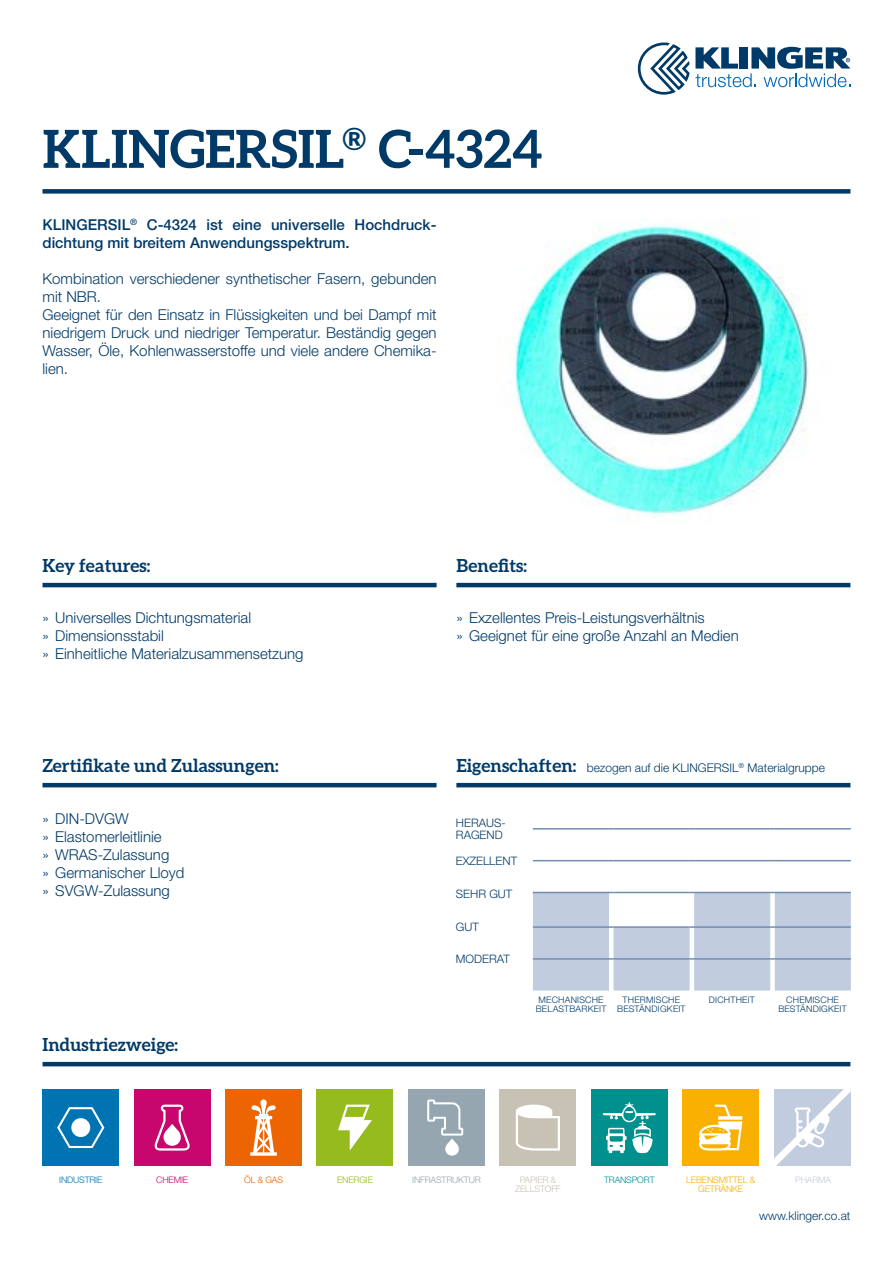
<style>
.page{position:relative;width:893px;height:1263px;background:#fff}
.page>*{position:absolute;margin:0;border:0;box-sizing:border-box;transform-origin:0 0}
.t1{font:700 52.5px "Aleo";color:#003a68}
.t2{font:700 18px "Aleo";color:#003a68}
.t3{font:300 15px/18px "Helvetica Neue LT Pro";color:#003a68}
.t4{font:500 15px/18px "Helvetica Neue LT Pro";color:#003a68}
.t5{font:300 12px "Helvetica Neue LT Pro";color:#003a68}
.t6{font:300 11.7px/11.7px "Helvetica Neue LT Pro";color:#003a68}
.t7{font:300 9px/9px "Helvetica Neue LT Pro";letter-spacing:.02em;color:#003a68;text-align:center}
.t8{font:300 9px/9px "Helvetica Neue LT Pro";letter-spacing:-.02em;color:#f9b000;text-align:center}
.t9{font:300 9px "Helvetica Neue LT Pro";letter-spacing:-.02em;color:#c7c2b4}
.t10{font:300 9px "Helvetica Neue LT Pro";letter-spacing:-.02em;color:#95a6b0}
.t11{font:300 9px "Helvetica Neue LT Pro";letter-spacing:-.02em;color:#00908e}
.t12{font:300 9px "Helvetica Neue LT Pro";letter-spacing:-.02em;color:#0074b2}
.t13{font:300 9px "Helvetica Neue LT Pro";letter-spacing:-.02em;color:#95bb1e}
.t14{font:300 9px "Helvetica Neue LT Pro";letter-spacing:-.02em;color:#c7066e}
.t15{font:300 9px "Helvetica Neue LT Pro";color:#ec6502}
.t16{font:300 9px "Helvetica Neue LT Pro";letter-spacing:-.02em;color:#c2ccdf}
</style>
<div class="page">
<svg style="left:638px;top:43px;width:212px;height:52px"></svg>
<img style="left:514px;top:225px;width:295px;height:292px">
<hr style="left:533px;top:828px;width:76px;height:1px;background:#6e8baf">
<hr style="left:613px;top:828px;width:77px;height:1px;background:#6e8baf">
<hr style="left:694px;top:828px;width:76px;height:1px;background:#6e8baf">
<hr style="left:775px;top:828px;width:76px;height:1px;background:#6e8baf">
<hr style="left:533px;top:860px;width:76px;height:1px;background:#6e8baf">
<hr style="left:613px;top:860px;width:77px;height:1px;background:#6e8baf">
<hr style="left:694px;top:860px;width:76px;height:1px;background:#6e8baf">
<hr style="left:775px;top:860px;width:76px;height:1px;background:#6e8baf">
<svg style="left:532px;top:892px;width:319px;height:99px;background:#c7d0e1"></svg>
<hr style="left:775px;top:958px;width:76px;height:2px;background:#6e8baf">
<hr style="left:533px;top:892px;width:76px;height:1px;background:#6e8baf">
<hr style="left:694px;top:892px;width:76px;height:1px;background:#6e8baf">
<hr style="left:533px;top:926px;width:76px;height:2px;background:#6e8baf">
<hr style="left:694px;top:926px;width:76px;height:2px;background:#6e8baf">
<div style="left:43px;top:189px;width:807px;height:5px;background:#003a68"></div>
<hr style="left:43px;top:583px;width:394px;height:4px;background:#003a68">
<hr style="left:456px;top:783px;width:394px;height:4px;background:#003a68">
<hr style="left:456px;top:583px;width:394px;height:4px;background:#003a68">
<hr style="left:42px;top:783px;width:395px;height:4px;background:#003a68">
<hr style="left:43px;top:1062px;width:807px;height:4px;background:#003a68">
<div style="left:500px;top:1089px;width:76px;height:77px;background:#c7c2b4"></div>
<svg style="left:516px;top:1104px;width:44px;height:46px"></svg>
<div style="left:134px;top:1089px;width:76px;height:77px;background:#c7066e"></div>
<svg style="left:154px;top:1104px;width:36px;height:46px"></svg>
<div style="left:42px;top:1089px;width:77px;height:77px;background:#0074b2"></div>
<svg style="left:57px;top:1107px;width:47px;height:41px"></svg>
<div style="left:408px;top:1089px;width:77px;height:77px;background:#95a6b0"></div>
<svg style="left:427px;top:1099px;width:36px;height:57px"></svg>
<div style="left:682px;top:1089px;width:77px;height:77px;background:#f9b000"></div>
<svg style="left:699px;top:1104px;width:43px;height:46px"></svg>
<div style="left:317px;top:1089px;width:76px;height:77px;background:#95bb1e"></div>
<svg style="left:338px;top:1104px;width:34px;height:46px"></svg>
<div style="left:591px;top:1089px;width:77px;height:77px;background:#00908e"></div>
<svg style="left:603px;top:1102px;width:53px;height:51px"></svg>
<div style="left:225px;top:1089px;width:77px;height:77px;background:#ec6502"></div>
<svg style="left:250px;top:1099px;width:27px;height:57px"></svg>
<svg style="left:774px;top:1089px;width:77px;height:77px"></svg>
<h1 class="t1" style="left:43px;top:119px;width:501px">KLINGERSIL<sup>®</sup> C-4324</h1>
<p class="t4" style="left:43px;top:215px;width:395px">KLINGERSIL<sup>®</sup> C-4324 ist eine universelle Hochdruck&shy;dichtung mit breitem Anwendungsspektrum.</p>
<p class="t3" style="left:43px;top:269px;width:396px">Kombination verschiedener synthetischer Fasern, gebunden mit NBR.<br>Geeignet für den Einsatz in Flüssigkeiten und bei Dampf mit niedrigem Druck und niedriger Temperatur. Beständig gegen Wasser, Öle, Kohlenwasserstoffe und viele andere Chemika&shy;lien.</p>
<p class="t2" style="left:43px;top:555px;width:109px">Key features:</p>
<p class="t2" style="left:456px;top:555px;width:72px">Benefits:</p>
<p class="t3" style="left:43px;top:609px;width:263px">» Universelles Dichtungsmaterial<br>» Dimensionsstabil<br>» Einheitliche Materialzusammensetzung</p>
<p class="t3" style="left:456px;top:609px;width:284px">» Exzellentes Preis-Leistungsverhältnis<br>» Geeignet für eine große Anzahl an Medien</p>
<p class="t2" style="left:42px;top:755px;width:238px">Zertifikate und Zulassungen:</p>
<p class="t2" style="left:456px;top:755px;width:121px">Eigenschaften:</p>
<p class="t5" style="left:587px;top:761px;width:240px">bezogen auf die KLINGERSIL<sup>®</sup> Materialgruppe</p>
<p class="t3" style="left:42px;top:809px;width:143px">» DIN-DVGW<br>» Elastomerleitlinie<br>» WRAS-Zulassung<br>» Germanischer Lloyd » SVGW-Zulassung</p>
<p class="t6" style="left:456px;top:817px;width:51px">HERAUS-<br>RAGEND</p>
<p class="t6" style="left:456px;top:854px;width:63px">EXZELLENT</p>
<p class="t6" style="left:456px;top:888px;width:58px">SEHR GUT</p>
<p class="t6" style="left:456px;top:921px;width:25px">GUT</p>
<p class="t6" style="left:456px;top:953px;width:55px">MODERAT</p>
<p class="t7" style="left:536px;top:995px;width:72px">MECHANISCHE<br>BELASTBARKEIT</p>
<p class="t7" style="left:617px;top:995px;width:70px">THERMISCHE<br>BESTÄNDIGKEIT</p>
<p class="t7" style="left:778px;top:995px;width:70px">CHEMISCHE<br>BESTÄNDIGKEIT</p>
<p class="t7" style="left:709px;top:995px;width:48px">DICHTHEIT</p>
<p class="t2" style="left:43px;top:1034px;width:137px">Industriezweige:</p>
<p class="t12" style="left:59px;top:1174px;width:45px">INDUSTRIE</p>
<p class="t14" style="left:156px;top:1174px;width:33px">CHEMIE</p>
<p class="t15" style="left:244px;top:1174px;width:40px">ÖL &amp; GAS</p>
<p class="t13" style="left:337px;top:1174px;width:37px">ENERGIE</p>
<p class="t10" style="left:412px;top:1174px;width:70px">INFRASTRUKTUR</p>
<p class="t8" style="left:686px;top:1175px;width:70px">LEBENSMITTEL &amp;<br>GETRÄNKE</p>
<p class="t16" style="left:795px;top:1174px;width:37px">PHARMA</p>
<p class="t9" style="left:520px;top:1174px;width:38px">PAPIER &amp;</p>
<p class="t11" style="left:604px;top:1174px;width:52px">TRANSPORT</p>
<p class="t9" style="left:515px;top:1183px;width:47px">ZELLSTOFF</p>
<p class="t5" style="left:759px;top:1209px;width:93px">www.klinger.co.at</p>
</div>
